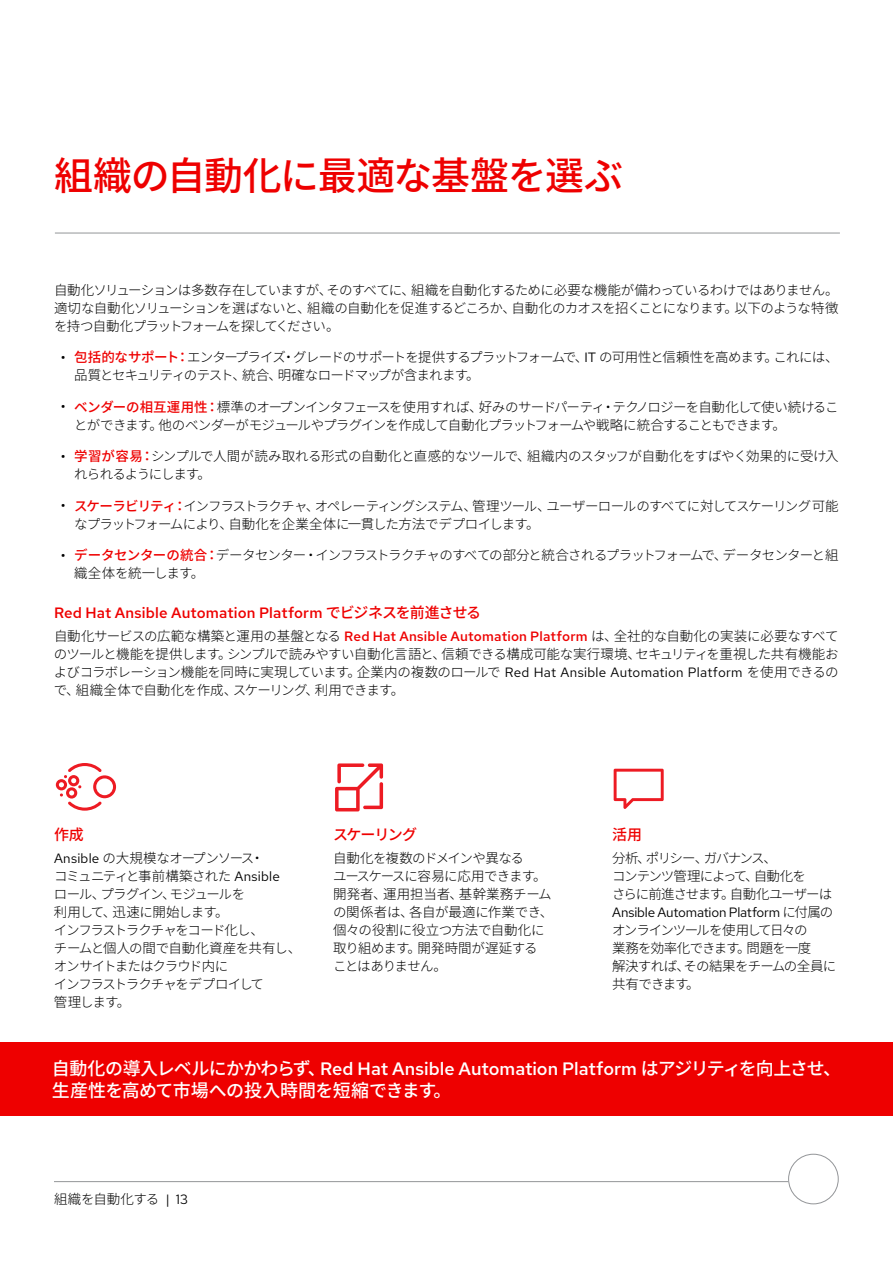
<style>
.page{position:relative;width:893px;height:1263px;background:#fff}
.page>*{position:absolute;margin:0;border:0;box-sizing:border-box;transform-origin:0 0}
.t1{font:500 39px "Noto Sans CJ Kjp";letter-spacing:-.035em;color:#e00}
.t2{font:500 18px "Red Hat Text";color:#fff}
.t3{font:500 18px "Noto Sans CJ Kjp";letter-spacing:-.03em;color:#fff}
.t4{font:500 15px "Red Hat Text";letter-spacing:.01em;color:#e00}
.t5{font:500 15px "Noto Sans CJ Kjp";letter-spacing:-.055em;color:#e00}
.t6{font:300 13.5px/18px "Noto Sans CJ Kjp";letter-spacing:-.06em;color:#000}
.t7{font:300 13.5px/18px "Noto Sans CJ Kjp";letter-spacing:-.03em;color:#000}
.t8{font:300 13.5px/18px "Noto Sans CJ Kjp";letter-spacing:-.04em;color:#000}
.t9{font:300 13.5px/18px "Noto Sans CJ Kjp";letter-spacing:-.085em;color:#000}
.t10{font:13.5px "Red Hat Text";letter-spacing:-.015em;color:#000}
.t11{font:300 13.5px "Noto Sans CJ Kjp";letter-spacing:-.025em;color:#000}
.s1{font-family:"Red Hat Text";font-weight:500}
.s2{font-weight:500;color:#e00}
.s3{font-family:"Red Hat Text";font-weight:400}
.s4{font-family:"Noto Sans CJ Kjp"}
.s5{font-family:"Red Hat Text";font-weight:500;color:#e00}
.s6{font-family:"Noto Sans CJ Kjp";font-weight:300}
</style>
<div class="page">
<div style="left:0;top:1042px;width:893px;height:74px;background:#e00"></div>
<svg style="left:56px;top:763px;width:60px;height:48px"></svg>
<svg style="left:614px;top:769px;width:50px;height:40px"></svg>
<svg style="left:335px;top:763px;width:48px;height:48px"></svg>
<hr style="left:54px;top:1181px;width:734px;height:1px;background:#939598">
<div style="left:788px;top:1154px;width:51px;height:50px;border:1px solid #939598;border-radius:50%"></div>
<hr style="left:55px;top:233px;width:785px;height:1px;background:#939598">
<h1 class="t1" style="left:54px;top:154px;width:571px">組織の自動化に最適な基盤を選ぶ</h1>
<p class="t6" style="left:54px;top:281px;width:786px;text-align:justify">自動化ソリューションは多数存在していますが、そのすべてに、組織を自動化するために必要な機能が備わっているわけではありません。適切な自動化ソリューションを選ばないと、組織の自動化を促進するどころか、自動化のカオスを招くことになります。以下のような特徴を持つ自動化プラットフォームを探してください。</p>
<p class="t6" style="left:74px;top:349px;width:766px;text-indent:-14px"><span class="s1">•</span> <span class="s2">包括的なサポート：</span>エンタープライズ・グレードのサポートを提供するプラットフォームで、<span class="s3">IT</span> の可用性と信頼性を高めます。これには、品質とセキュリティのテスト、統合、明確なロードマップが含まれます。</p>
<p class="t6" style="left:74px;top:398px;width:766px;text-indent:-14px"><span class="s1">•</span> <span class="s2">ベンダーの相互運用性：</span>標準のオープンインタフェースを使用すれば、好みのサードパーティ・テクノロジーを自動化して使い続けることができます。他のベンダーがモジュールやプラグインを作成して自動化プラットフォームや戦略に統合することもできます。</p>
<p class="t8" style="left:74px;top:448px;width:766px;text-indent:-14px"><span class="s1">•</span> <span class="s2">学習が容易：</span>シンプルで人間が読み取れる形式の自動化と直感的なツールで、組織内のスタッフが自動化をすばやく効果的に受け入れられるようにします。</p>
<p class="t6" style="left:74px;top:497px;width:766px;text-indent:-14px"><span class="s1">•</span> <span class="s2">スケーラビリティ：</span>インフラストラクチャ、オペレーティングシステム、管理ツール、ユーザーロールのすべてに対してスケーリング可能なプラットフォームにより、自動化を企業全体に一貫した方法でデプロイします。</p>
<p class="t6" style="left:74px;top:547px;width:766px;text-indent:-14px"><span class="s1">•</span> <span class="s2">データセンターの統合：</span>データセンター・インフラストラクチャのすべての部分と統合されるプラットフォームで、データセンターと組織全体を統一します。</p>
<p class="t4" style="left:54px;top:603px;width:429px">Red Hat Ansible Automation Platform <span class="s4">でビジネスを前進させる</span></p>
<p class="t6" style="left:54px;top:628px;width:786px;text-align:justify">自動化サービスの広範な構築と運用の基盤となる <span class="s5">Red Hat Ansible Automation Platform</span> は、全社的な自動化の実装に必要なすべてのツールと機能を提供します。シンプルで読みやすい自動化言語と、信頼できる構成可能な実行環境、セキュリティを重視した共有機能およびコラボレーション機能を同時に実現しています。企業内の複数のロールで <span class="s3">Red Hat Ansible Automation Platform</span> を使用できるので、組織全体で自動化を作成、スケーリング、利用できます。</p>
<p class="t5" style="left:54px;top:826px;width:31px">作成</p>
<p class="t6" style="left:54px;top:850px;width:249px"><span class="s3">Ansible</span> の大規模なオープンソース・<br>コミュニティと事前構築された <span class="s3">Ansible<br></span>ロール、プラグイン、モジュールを<br>利用して、迅速に開始します。<br>インフラストラクチャをコード化し、<br>チームと個人の間で自動化資産を共有し、オンサイトまたはクラウド内に<br>インフラストラクチャをデプロイして<br>管理します。</p>
<p class="t5" style="left:333px;top:826px;width:86px">スケーリング</p>
<p class="t7" style="left:333px;top:850px;width:222px">自動化を複数のドメインや異なる<br>ユースケースに容易に応用できます。開発者、運用担当者、基幹業務チームの関係者は、各自が最適に作業でき、個々の役割に役立つ方法で自動化に取り組めます。開発時間が遅延することはありません。</p>
<p class="t5" style="left:612px;top:826px;width:31px">活用</p>
<p class="t9" style="left:612px;top:850px;width:221px">分析、ポリシー、ガバナンス、<br>コンテンツ管理によって、自動化を<br>さらに前進させます。自動化ユーザーは</p>
<p class="t10" style="left:612px;top:904px;width:223px">Ansible Automation Platform <span class="s6">に付属の</span></p>
<p class="t6" style="left:612px;top:922px;width:225px">オンラインツールを使用して日々の<br>業務を効率化できます。問題を一度<br>解決すれば、その結果をチームの全員に共有できます。</p>
<h2 class="t2" style="left:52px;top:1057px;width:791px"><span class="s4">自動化の導入レベルにかかわらず、</span>Red Hat Ansible Automation Platform <span class="s4">はアジリティを向上させ、</span></h2>
<h2 class="t3" style="left:52px;top:1080px;width:401px">生産性を高めて市場への投入時間を短縮できます。</h2>
<p class="t11" style="left:54px;top:1191px;width:136px">組織を自動化する <span class="s3">| 13</span></p>
</div>
